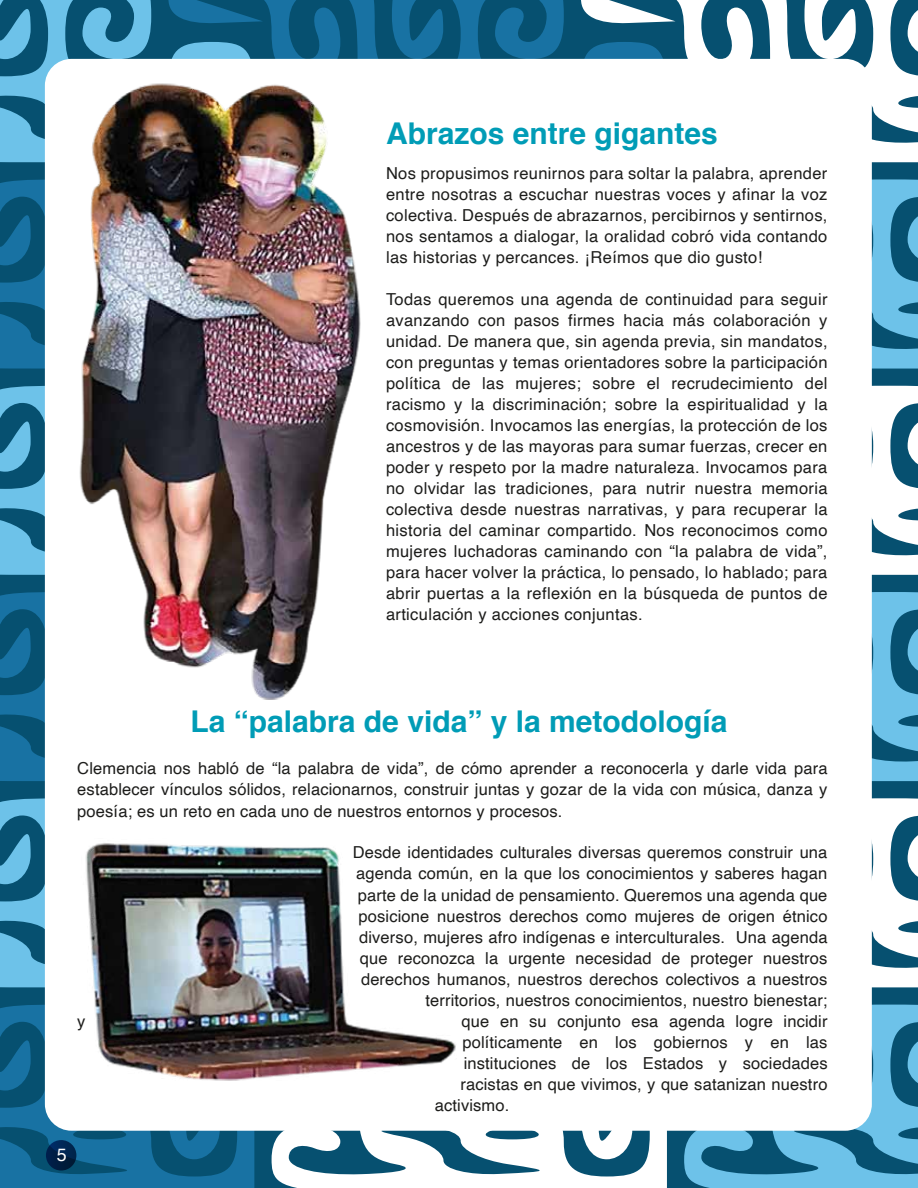
<style>
.page{position:relative;width:918px;height:1188px;background:#fff}
.page>*{position:absolute;margin:0;border:0;box-sizing:border-box;transform-origin:0 0}
.t1{font:700 30px "Helvetica";color:#009cb6}
.t2{font:17.85px "Helvetica";color:#fff}
.t3{font:16.5px/21px "Helvetica";letter-spacing:.01em;color:#1d1d1b;text-align:justify}
</style>
<div class="page">
<svg style="left:0;top:0;width:168px;height:162px;background:#3281a4"></svg>
<svg style="left:168px;top:0;width:413px;height:59px;background:#0e5f87"></svg>
<svg style="left:0;top:179px;width:7px;height:190px"></svg>
<svg style="left:581px;top:0;width:337px;height:143px"></svg>
<svg style="left:872px;top:179px;width:46px;height:190px;background:#4d9fc3"></svg>
<svg style="left:0;top:386px;width:7px;height:189px"></svg>
<svg style="left:0;top:592px;width:45px;height:189px;background:#11658f"></svg>
<svg style="left:872px;top:403px;width:46px;height:172px"></svg>
<svg style="left:872px;top:592px;width:46px;height:189px;background:#4d9fc4"></svg>
<svg style="left:0;top:798px;width:45px;height:189px;background:#4091b5"></svg>
<svg style="left:0;top:1005px;width:168px;height:183px;background:#116590"></svg>
<svg style="left:168px;top:1131px;width:413px;height:57px"></svg>
<svg style="left:872px;top:798px;width:46px;height:170px"></svg>
<svg style="left:581px;top:1005px;width:337px;height:183px;background:#579ebd"></svg>
<div style="left:45px;top:59px;width:827px;height:1072px;background:#fff;border-radius:27px"></div>
<img style="left:7px;top:24px;width:517px;height:692px">
<img style="left:41px;top:812px;width:415px;height:298px">
<svg style="left:46px;top:1140px;width:30px;height:31px"></svg>
<h1 class="t1" style="left:386px;top:121px;width:333px">Abrazos entre gigantes</h1>
<p class="t3" style="left:386px;top:164px;width:443px">Nos propusimos reunirnos para soltar la palabra, aprender entre nosotras a escuchar nuestras voces y afinar la voz colectiva. Después de abrazarnos, percibirnos y sentirnos, nos sentamos a dialogar, la oralidad cobró vida contando las historias y percances. ¡Reímos que dio gusto!</p>
<p class="t3" style="left:386px;top:290px;width:443px">Todas queremos una agenda de continuidad para seguir avanzando con pasos firmes hacia más colaboración y unidad. De manera que, sin agenda previa, sin mandatos, con preguntas y temas orientadores sobre la participación política de las mujeres; sobre el recrudecimiento del racismo y la discriminación; sobre la espiritualidad y la cosmovisión. Invocamos las energías, la protección de los ancestros y de las mayoras para sumar fuerzas, crecer en poder y respeto por la madre naturaleza. Invocamos para no olvidar las tradiciones, para nutrir nuestra memoria colectiva desde nuestras narrativas, y para recuperar la historia del caminar compartido. Nos reconocimos como mujeres luchadoras caminando con “la palabra de vida”, para hacer volver la práctica, lo pensado, lo hablado; para abrir puertas a la reflexión en la búsqueda de puntos de articulación y acciones conjuntas.</p>
<h1 class="t1" style="left:191px;top:709px;width:538px">La “palabra de vida” y la metodología</h1>
<p class="t3" style="left:77px;top:760px;width:752px">Clemencia nos habló de “la palabra de vida”, de cómo aprender a reconocerla y darle vida para establecer vínculos sólidos, relacionarnos, construir juntas y gozar de la vida con música, danza y poesía; es un reto en cada uno de nuestros entornos y procesos.</p>
<p class="t3" style="left:353px;top:844px;width:476px;text-align:right">Desde identidades culturales diversas queremos construir una agenda común, en la que los conocimientos y saberes hagan parte de la unidad de pensamiento. Queremos una agenda que posicione nuestros derechos como mujeres de origen étnico diverso, mujeres afro indígenas e interculturales. Una agenda que reconozca la urgente necesidad de proteger nuestros derechos humanos, nuestros derechos colectivos a nuestros territorios, nuestros conocimientos, nuestro bienestar;</p>
<p class="t3" style="left:77px;top:1012px;width:10px">y</p>
<p class="t3" style="left:462px;top:1012px;width:368px">que en su conjunto esa agenda logre incidir</p>
<p class="t3" style="left:462px;top:1033px;width:367px">políticamente en los gobiernos y en las</p>
<p class="t3" style="left:464px;top:1054px;width:365px">instituciones de los Estados y sociedades</p>
<p class="t3" style="left:460px;top:1075px;width:369px">racistas en que vivimos, y que satanizan nuestro</p>
<p class="t3" style="left:435px;top:1096px;width:76px">activismo.</p>
<p class="t2" style="left:57px;top:1147px;width:11px">5</p>
</div>
